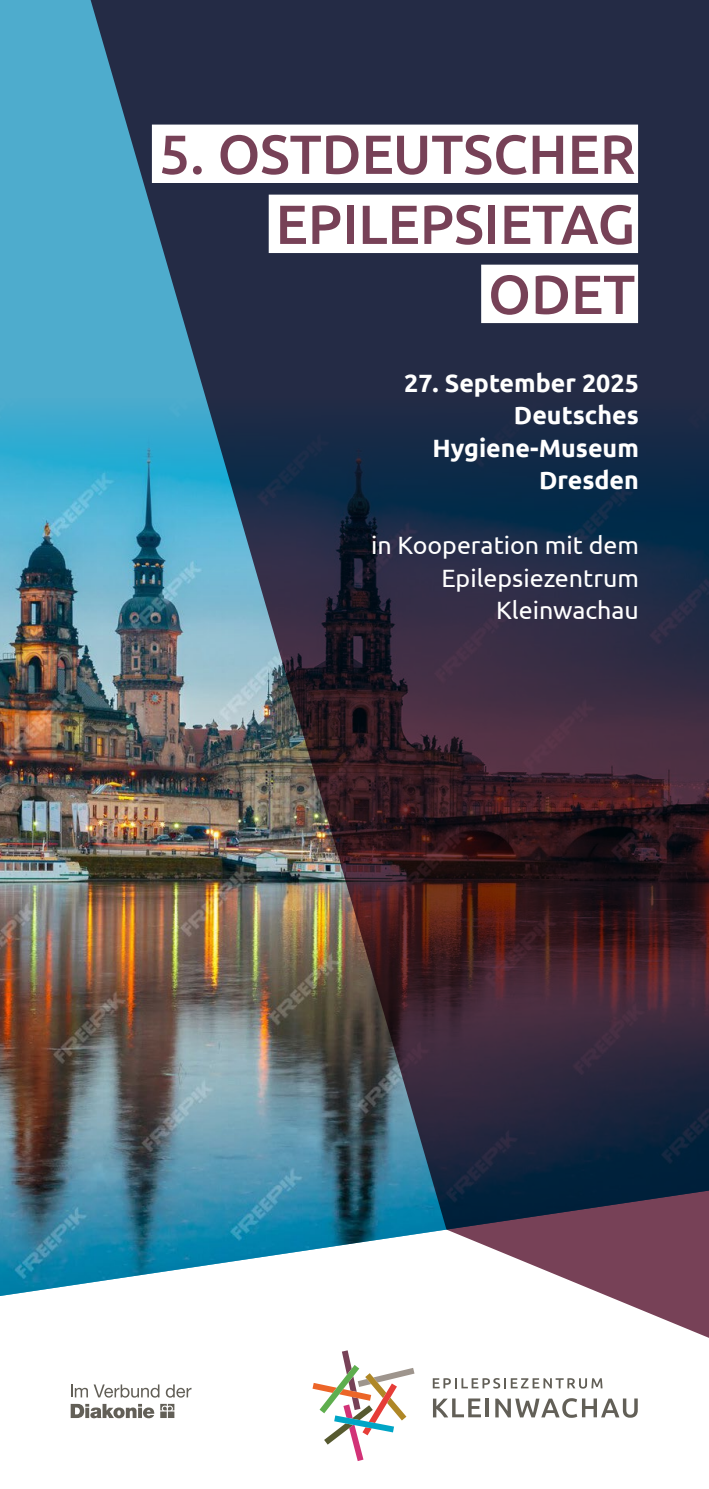
<style>
.page{position:relative;width:709px;height:1489px;background:#fff}
.page>*{position:absolute;margin:0;border:0;box-sizing:border-box;transform-origin:0 0}
.t1{font:500 55px/70px "Ubuntu";color:#774157;text-align:right}
.t2{font:700 25px/32.5px "Ubuntu";color:#fff;text-align:right}
.t3{font:25px/32.5px "Ubuntu";color:#fff;text-align:right}
</style>
<div class="page">
<div style="left:0;top:0;width:60px;height:399px;background:#4eaccd"></div>
<img style="left:0;top:399px;width:60px;height:896px">
<img style="left:60px;top:0;width:649px;height:1338px">
<svg style="left:433px;top:1378px;width:169px;height:10px"></svg>
<svg style="left:433px;top:1398px;width:48px;height:19px"></svg>
<hr style="left:485px;top:1398px;width:4px;height:19px;background:#625f57">
<svg style="left:495px;top:1398px;width:142px;height:19px"></svg>
<svg style="left:312px;top:1350px;width:102px;height:110px"></svg>
<div style="left:152px;top:125px;width:486px;height:58px;background:#fff"></div>
<div style="left:269px;top:195px;width:369px;height:58px;background:#fff"></div>
<div style="left:481px;top:265px;width:157px;height:58px;background:#fff"></div>
<svg style="left:71px;top:1403px;width:103px;height:15px"></svg>
<svg style="left:71px;top:1384px;width:17px;height:13px"></svg>
<svg style="left:94px;top:1384px;width:65px;height:13px"></svg>
<svg style="left:166px;top:1384px;width:25px;height:13px"></svg>
<h1 class="t1" style="left:159px;top:117px;width:478px">5. OSTDEUTSCHER<br>EPILEPSIETAG<br>ODET</h1>
<p class="t2" style="left:404px;top:366px;width:236px">27. September 2025<br>Deutsches<br>Hygiene-Museum<br>Dresden</p>
<p class="t3" style="left:371px;top:528px;width:269px">in Kooperation mit dem<br>Epilepsiezentrum<br>Kleinwachau</p>
</div>
